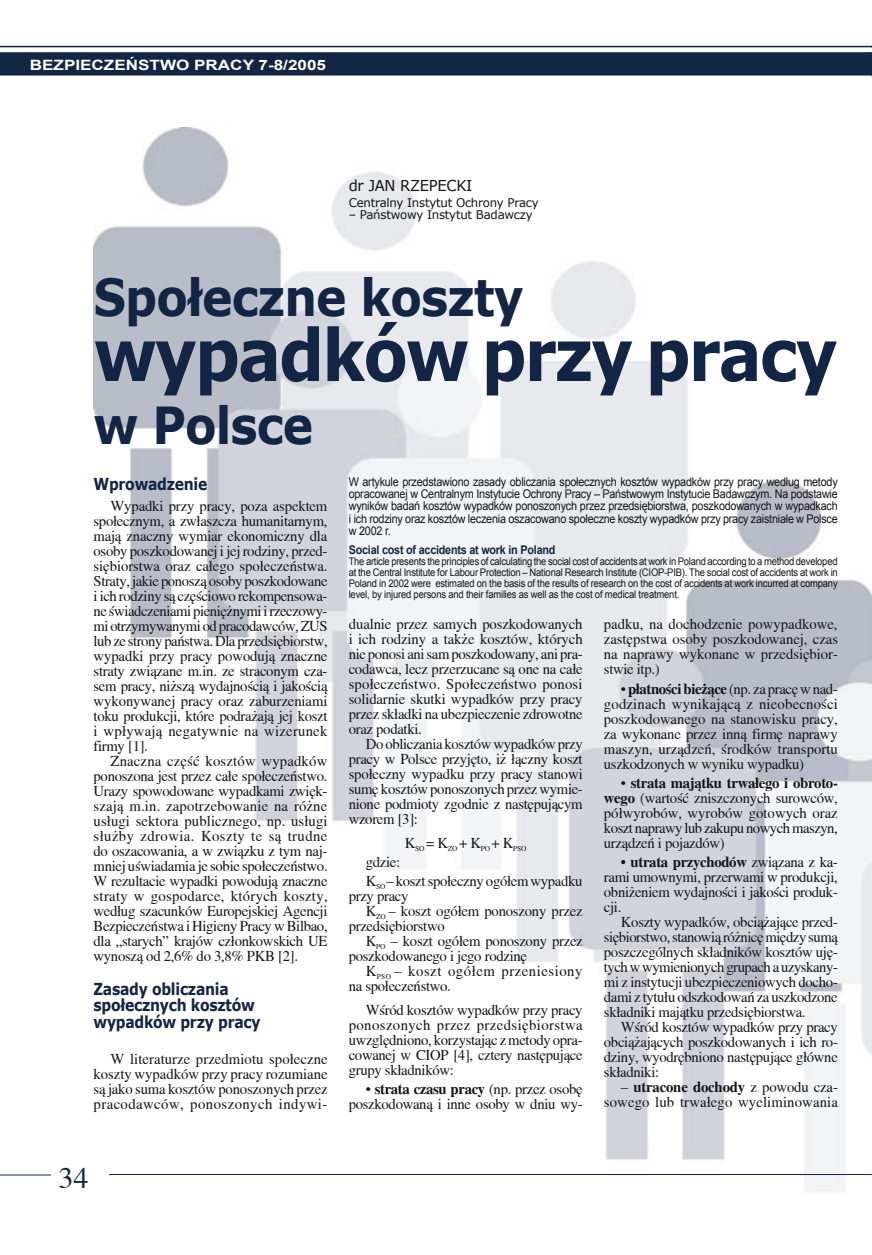
<style>
.page{position:relative;width:872px;height:1255px;background:#fff}
.page>*{position:absolute;margin:0;border:0;box-sizing:border-box;transform-origin:0 0}
.t1{font:700 72px "Verdana";letter-spacing:-.035em;color:#132545;scale:.9 1}
.t2{font:700 51px "Verdana";letter-spacing:-.02em;color:#132545;scale:.9 1}
.t3{font:30px "Toronto";color:#132545}
.t4{font:700 16.5px/16.5px "Verdana";letter-spacing:-.02em;color:#132545;scale:.85 1}
.t5{font:15px/15px "Toronto";letter-spacing:-.02em;color:#151518;text-align:justify}
.t6{font:15px/15px "Toronto";letter-spacing:.01em;color:#151518;text-align:right}
.t7{font:15px "Toronto";letter-spacing:.035em;color:#151518}
.t8{font:15px "Verdana";letter-spacing:-.02em;color:#151518}
.t9{font:700 14.25px "Arial";color:#fff;scale:1.2 1}
.t10{font:12px/12.3px "Arial";letter-spacing:-.02em;color:#151518;text-align:justify;scale:.9 1}
.t11{font:12px "Verdana";letter-spacing:-.02em;color:#151518}
.t12{font:700 12px "Arial";letter-spacing:-.02em;color:#132545;scale:.9 1}
.t13{font:10.5px/10.8px "Arial";letter-spacing:-.02em;color:#151518;text-align:justify;scale:.9 1}
.t14{font:7.5px "Toronto";letter-spacing:-.02em;color:#151518}
.s1{font-weight:700}
</style>
<div class="page">
<img style="left:94px;top:128px;width:778px;height:1064px">
<hr style="left:109px;top:1174px;width:762px;height:1px;background:#132545">
<hr style="left:0;top:1174px;width:51px;height:1px;background:#132545">
<svg style="left:0;top:46px;width:872px;height:29px;background:#3a4964"></svg>
<p class="t9" style="left:30px;top:55px;width:248px">BEZPIECZEŃSTWO PRACY 7-8/2005</p>
<p class="t8" style="left:349px;top:176px;width:125px">dr JAN RZEPECKI</p>
<p class="t11" style="left:349px;top:195px;width:191px">Centralny Instytut Ochrony Pracy</p>
<p class="t11" style="left:349px;top:207px;width:185px">– Państwowy Instytut Badawczy</p>
<h2 class="t2" style="left:94px;top:265px;width:479px">Społeczne koszty</h2>
<h1 class="t1" style="left:94px;top:309px;width:828px">wypadków przy pracy</h1>
<h2 class="t2" style="left:94px;top:393px;width:246px">w Polsce</h2>
<p class="t4" style="left:94px;top:475px;width:135px">Wprowadzenie</p>
<p class="t5" style="left:94px;top:498px;width:236px;text-indent:17px">Wypadki przy pracy, poza aspektem społecznym, a zwłaszcza humanitarnym, mają znaczny wymiar ekonomiczny dla osoby poszkodowanej i jej rodziny, przed&shy;siębiorstwa oraz całego społeczeństwa.<br>Straty, jakie ponoszą osoby poszkodowane i ich rodziny są częściowo rekompensowa&shy;ne świadczeniami pieniężnymi i rzeczowy&shy;mi otrzymywanymi od pracodawców, ZUS lub ze strony państwa. Dla przedsiębiorstw, wypadki przy pracy powodują znaczne straty związane m.in. ze straconym cza&shy;sem pracy, niższą wydajnością i jakością wykonywanej pracy oraz zaburzeniami toku produkcji, które podrażają jej koszt i wpływają negatywnie na wizerunek firmy [1].</p>
<p class="t5" style="left:94px;top:753px;width:236px;text-indent:17px">Znaczna część kosztów wypadków ponoszona jest przez całe społeczeństwo.<br>Urazy spowodowane wypadkami zwięk&shy;szają m.in. zapotrzebowanie na różne usługi sektora publicznego, np. usługi służby zdrowia. Koszty te są trudne do oszacowania, a w związku z tym naj&shy;mniej uświadamia je sobie społeczeństwo.<br>W rezultacie wypadki powodują znaczne straty w gospodarce, których koszty, według szacunków Europejskiej Agencji Bezpieczeństwa i Higieny Pracy w Bilbao, dla „starych” krajów członkowskich UE wynoszą od 2,6% do 3,8% PKB [2].</p>
<p class="t4" style="left:94px;top:980px;width:198px">Zasady obliczania społecznych kosztów wypadków przy pracy</p>
<p class="t5" style="left:94px;top:1051px;width:236px;text-indent:17px">W literaturze przedmiotu społeczne koszty wypadków przy pracy rozumiane są jako suma kosztów ponoszonych przez pracodawców, ponoszonych indywi-</p>
<p class="t10" style="left:349px;top:475px;width:545px">W artykule przedstawiono zasady obliczania społecznych kosztów wypadków przy pracy według metody opracowanej w Centralnym Instytucie Ochrony Pracy – Państwowym Instytucie Badawczym. Na podstawie wyników badań kosztów wypadków ponoszonych przez przedsiębiorstwa, poszkodowanych w wypadkach i ich rodziny oraz kosztów leczenia oszacowano społeczne koszty wypadków przy pracy zaistniałe w Polsce w 2002 r.</p>
<p class="t12" style="left:349px;top:542px;width:231px">Social cost of accidents at work in Poland</p>
<p class="t13" style="left:349px;top:556px;width:545px">The article presents the principles of calculating the social cost of accidents at work in Poland according to a method developed at the Central Institute for Labour Protection – National Research Institute (CIOP-PIB). The social cost of accidents at work in Poland in 2002 were estimated on the basis of the results of research on the cost of accidents at work incurred at company level, by injured persons and their families as well as the cost of medical treatment.</p>
<p class="t5" style="left:349px;top:616px;width:235px">dualnie przez samych poszkodowanych i ich rodziny a także kosztów, których nie ponosi ani sam poszkodowany, ani pra&shy;codawca, lecz przerzucane są one na całe społeczeństwo. Społeczeństwo ponosi solidarnie skutki wypadków przy pracy przez składki na ubezpieczenie zdrowotne oraz podatki.</p>
<p class="t5" style="left:349px;top:736px;width:235px;text-indent:17px">Do obliczania kosztów wypadków przy pracy w Polsce przyjęto, iż łączny koszt społeczny wypadku przy pracy stanowi sumę kosztów ponoszonych przez wymie&shy;nione podmioty zgodnie z następującym wzorem [3]:</p>
<p class="t14" style="left:405px;top:844px;width:123px"><sup>K</sup>SO <sup>=</sup> <sup>K</sup>ZO <sup>+</sup> <sup>K</sup>PO <sup>+</sup> <sup>K</sup>PSO</p>
<p class="t5" style="left:366px;top:852px;width:218px;line-height:19.2px">gdzie:<br>K<sub>SO</sub> – koszt społeczny ogółem wypadku</p>
<p class="t5" style="left:349px;top:888px;width:61px">przy pracy</p>
<p class="t5" style="left:366px;top:903px;width:218px">K<sub>ZO</sub> – koszt ogółem ponoszony przez</p>
<p class="t5" style="left:349px;top:918px;width:97px">przedsiębiorstwo</p>
<p class="t5" style="left:366px;top:933px;width:218px">K<sub>PO</sub> – koszt ogółem ponoszony przez</p>
<p class="t5" style="left:349px;top:948px;width:180px">poszkodowanego i jego rodzinę</p>
<p class="t7" style="left:366px;top:962px;width:218px">K<sub>PSO</sub> – koszt ogółem przeniesiony</p>
<p class="t5" style="left:349px;top:978px;width:104px">na społeczeństwo.</p>
<p class="t5" style="left:349px;top:1002px;width:235px;text-indent:17px">Wśród kosztów wypadków przy pracy ponoszonych przez przedsiębiorstwa uwzględniono, korzystając z metody opra&shy;cowanej w CIOP [4], cztery następujące grupy składników:</p>
<p class="t5" style="left:349px;top:1081px;width:235px;text-align:right">• <span class="s1">strata czasu pracy</span> (np. przez osobę poszkodowaną i inne osoby w dniu wy-</p>
<p class="t5" style="left:604px;top:616px;width:236px">padku, na dochodzenie powypadkowe, zastępstwa osoby poszkodowanej, czas na naprawy wykonane w przedsiębior&shy;stwie itp.)</p>
<p class="t5" style="left:604px;top:681px;width:235px;text-indent:17px">• <span class="s1">płatności bieżące</span> (np. za pracę w nad&shy;godzinach wynikającą z nieobecności poszkodowanego na stanowisku pracy, za wykonane przez inną firmę naprawy maszyn, urządzeń, środków transportu uszkodzonych w wyniku wypadku)</p>
<p class="t5" style="left:604px;top:775px;width:235px;text-indent:17px">• <span class="s1">strata majątku trwałego i obroto&shy;wego</span> (wartość zniszczonych surowców, półwyrobów, wyrobów gotowych oraz koszt naprawy lub zakupu nowych maszyn, urządzeń i pojazdów)</p>
<p class="t5" style="left:604px;top:854px;width:235px;text-indent:17px"><span class="s1">• utrata przychodów</span> związana z ka&shy;rami umownymi, przerwami w produkcji, obniżeniem wydajności i jakości produk&shy;cji.</p>
<p class="t5" style="left:604px;top:914px;width:235px;text-indent:17px">Koszty wypadków, obciążające przed&shy;siębiorstwo, stanowią różnicę między sumą poszczególnych składników kosztów uję&shy;tych w wymienionych grupach a uzyskany&shy;mi z instytucji ubezpieczeniowych docho&shy;dami z tytułu odszkodowań za uszkodzone składniki majątku przedsiębiorstwa.</p>
<p class="t5" style="left:604px;top:1019px;width:235px;text-indent:17px">Wśród kosztów wypadków przy pracy obciążających poszkodowanych i ich ro&shy;dziny, wyodrębniono następujące główne składniki:</p>
<p class="t6" style="left:604px;top:1079px;width:235px">– <span class="s1">utracone dochody</span> z powodu cza&shy;sowego lub trwałego wyeliminowania</p>
<h3 class="t3" style="left:59px;top:1160px;width:31px">34</h3>
</div>
